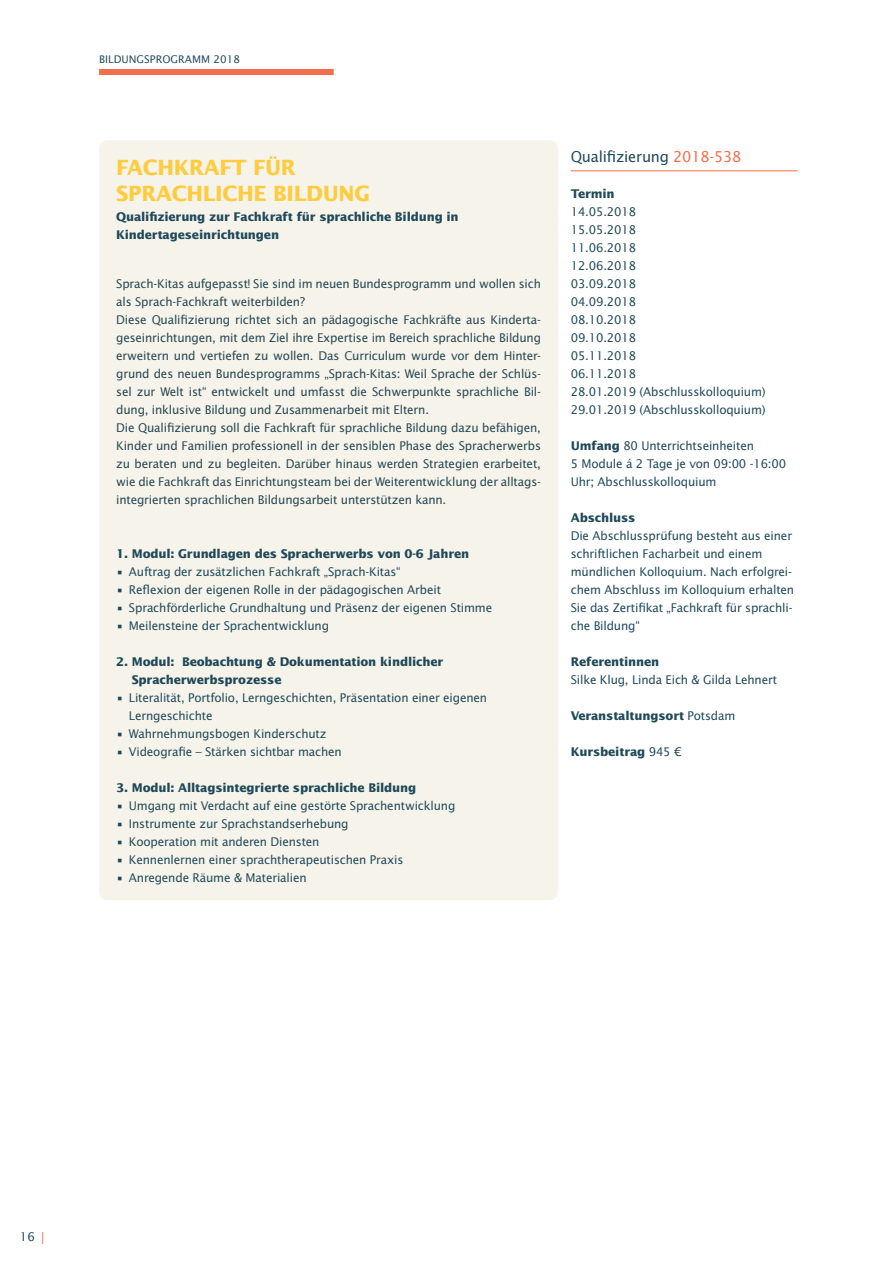
<style>
.page{position:relative;width:893px;height:1263px;background:#fff}
.page>*{position:absolute;margin:0;border:0;box-sizing:border-box;transform-origin:0 0}
.t1{font:700 21px/25.5px "Lucida Sans Std";letter-spacing:-.015em;color:#fecc3e}
.t2{font:15px "Lucida Sans Std";letter-spacing:-.015em;color:#1f4959}
.t3{font:12px/18px "Lucida Sans Std";letter-spacing:-.015em;color:#1f4959}
.t4{font:12px/18px "Lucida Sans Std";letter-spacing:-.015em;color:#254752}
.t5{font:700 12px/18px "Lucida Sans Std";letter-spacing:-.015em;color:#1f4959}
.t6{font:10.5px "Lucida Sans Std";color:#1f4959}
.s1{color:#f36e4b}
.s2{font-weight:700}
.s3{font-weight:400}
</style>
<div class="page">
<div style="left:99px;top:69px;width:235px;height:6px;background:#f36e4b"></div>
<div style="left:99px;top:140px;width:459px;height:760px;background:#f6f3ea;border-radius:9px"></div>
<hr style="left:571px;top:171px;width:227px;height:1px;background:#f36e4b">
<p class="t6" style="left:99px;top:53px;width:142px">Bildungsprogramm 2018</p>
<h1 class="t1" style="left:116px;top:155px;width:255px">Fachkraft für sprachliche Bildung</h1>
<p class="t5" style="left:116px;top:208px;width:344px">Qualifizierung zur Fachkraft für sprachliche Bildung in<br>Kindertageseinrichtungen</p>
<p class="t4" style="left:116px;top:275px;width:426px">Sprach-Kitas aufgepasst! Sie sind im neuen Bundesprogramm und wollen sich als Sprach-Fachkraft weiterbilden?<br>Diese Qualifizierung richtet sich an pädagogische Fachkräfte aus Kinderta&shy;geseinrichtungen, mit dem Ziel ihre Expertise im Bereich sprachliche Bildung erweitern und vertiefen zu wollen. Das Curriculum wurde vor dem Hinter&shy;grund des neuen Bundesprogramms „Sprach-Kitas: Weil Sprache der Schlüs&shy;sel zur Welt ist“ entwickelt und umfasst die Schwerpunkte sprachliche Bil&shy;dung, inklusive Bildung und Zusammenarbeit mit Eltern.<br>Die Qualifizierung soll die Fachkraft für sprachliche Bildung dazu befähigen, Kinder und Familien professionell in der sensiblen Phase des Spracherwerbs zu beraten und zu begleiten. Darüber hinaus werden Strategien erarbeitet, wie die Fachkraft das Einrichtungsteam bei der Weiterentwicklung der alltags&shy;integrierten sprachlichen Bildungsarbeit unterstützen kann.</p>
<p class="t5" style="left:116px;top:545px;width:355px">1. Modul: Grundlagen des Spracherwerbs von 0-6 Jahren</p>
<p class="t3" style="left:116px;top:563px;width:286px">• Auftrag der zusätzlichen Fachkraft „Sprach-Kitas“</p>
<p class="t3" style="left:116px;top:581px;width:326px">• Reflexion der eigenen Rolle in der pädagogischen Arbeit</p>
<p class="t3" style="left:116px;top:599px;width:378px">• Sprachförderliche Grundhaltung und Präsenz der eigenen Stimme</p>
<p class="t3" style="left:116px;top:617px;width:214px">• Meilensteine der Sprachentwicklung</p>
<p class="t5" style="left:132px;top:653px;width:313px;text-indent:-16px">2. Modul: Beobachtung &amp; Dokumentation kindlicher<br>Spracherwerbsprozesse</p>
<p class="t3" style="left:129px;top:689px;width:360px;text-indent:-13px">• Literalität, Portfolio, Lerngeschichten, Präsentation einer eigenen<br>Lerngeschichte</p>
<p class="t3" style="left:116px;top:725px;width:212px">• Wahrnehmungsbogen Kinderschutz</p>
<p class="t3" style="left:116px;top:743px;width:227px">• Videografie – Stärken sichtbar machen</p>
<p class="t5" style="left:116px;top:779px;width:302px">3. Modul: Alltagsintegrierte sprachliche Bildung</p>
<p class="t3" style="left:116px;top:797px;width:341px">• Umgang mit Verdacht auf eine gestörte Sprachentwicklung</p>
<p class="t3" style="left:116px;top:815px;width:234px">• Instrumente zur Sprachstandserhebung</p>
<p class="t3" style="left:116px;top:833px;width:205px">• Kooperation mit anderen Diensten</p>
<p class="t3" style="left:116px;top:851px;width:289px">• Kennenlernen einer sprachtherapeutischen Praxis</p>
<p class="t3" style="left:116px;top:869px;width:192px">• Anregende Räume &amp; Materialien</p>
<p class="t2" style="left:571px;top:148px;width:172px">Qualifizierung <span class="s1">2018-538</span></p>
<p class="t5" style="left:571px;top:185px;width:46px">Termin</p>
<p class="t3" style="left:571px;top:203px;width:196px">14.05.2018<br>15.05.2018<br>11.06.2018<br>12.06.2018<br>03.09.2018<br>04.09.2018<br>08.10.2018<br>09.10.2018<br>05.11.2018<br>06.11.2018<br>28.01.2019 (Abschlusskolloquium)<br>29.01.2019 (Abschlusskolloquium)</p>
<p class="t3" style="left:571px;top:437px;width:217px"><span class="s2">U mfang</span> 80 Unterrichtseinheiten<br>5 Module á 2 Tage je von 09:00 -16:00<br>Uhr; Abschlusskolloquium</p>
<p class="t5" style="left:571px;top:509px;width:66px">Abschluss</p>
<p class="t3" style="left:571px;top:527px;width:225px">Die Abschlussprüfung besteht aus einer schriftlichen Facharbeit und einem mündlichen Kolloquium. Nach erfolgrei&shy;chem Abschluss im Kolloquium erhalten Sie das Zertifikat „Fachkraft für sprachli&shy;che Bildung“</p>
<p class="t5" style="left:571px;top:653px;width:90px">Referentinnen</p>
<p class="t3" style="left:571px;top:671px;width:208px">Silke Klug, Linda Eich &amp; Gilda Lehnert</p>
<p class="t5" style="left:571px;top:707px;width:166px">Veranstaltungsort <span class="s3">Potsdam</span></p>
<p class="t5" style="left:571px;top:743px;width:112px">Kursbeitrag <span class="s3">945 €</span></p>
<p class="t3" style="left:20px;top:1228px;width:26px">16 <span class="s1">|</span></p>
</div>
